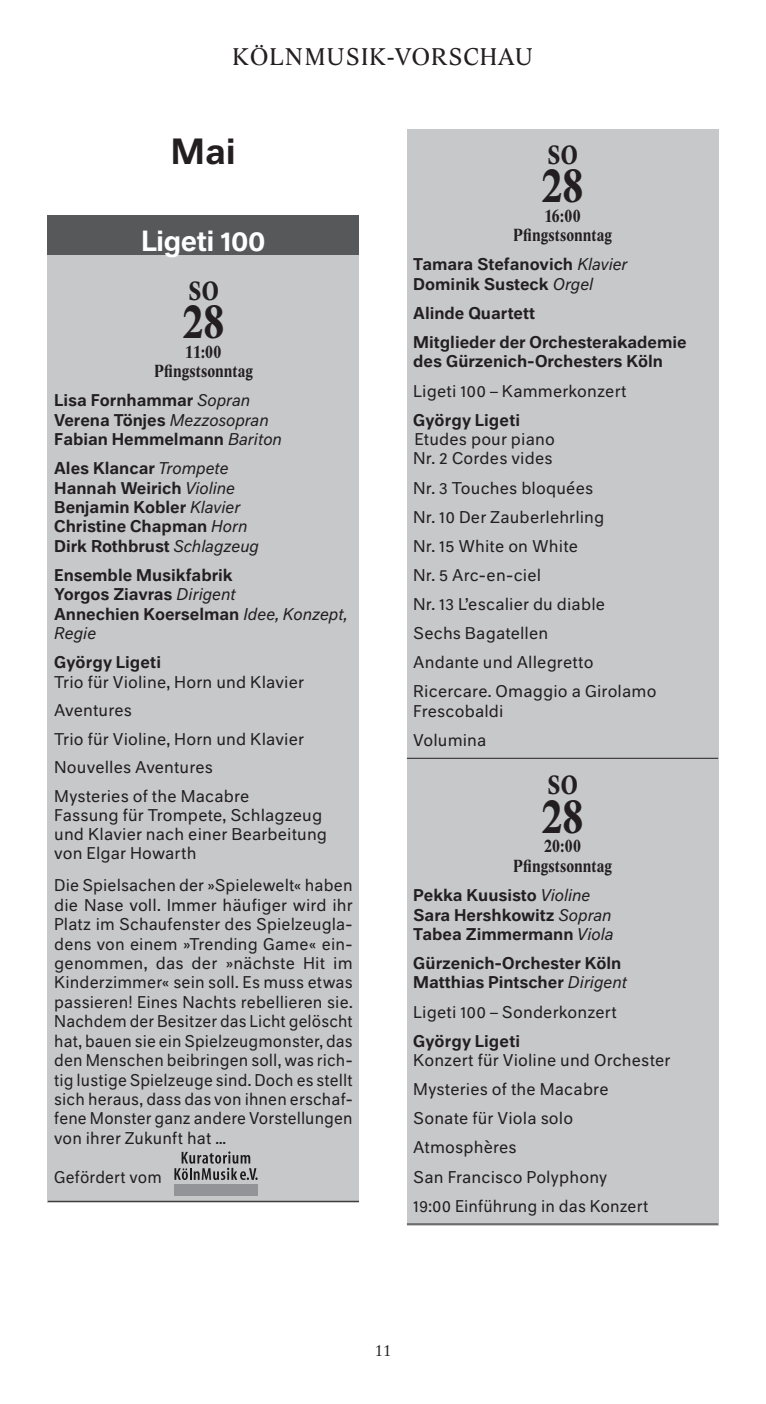
<style>
.page{position:relative;width:766px;height:1404px;background:#fff}
.page>*{position:absolute;margin:0;border:0;box-sizing:border-box;transform-origin:0 0}
.t1{font:700 47.7px "Lido STF Cond";color:#231f20}
.t2{font:500 33.75px "Neutral BP";color:#231f20}
.t3{font:500 27px "Neutral BP";letter-spacing:-.025em;color:#fff}
.t4{font:700 27px "Lido STF Cond";color:#231f20}
.t5{font:24.75px "Lido STF";letter-spacing:.035em;color:#231f20}
.t6{font:700 18px/19.3px "Lido STF Cond";letter-spacing:.015em;color:#231f20;text-align:center}
.t7{font:15.75px/19.3px "Neutral BP";letter-spacing:.01em;color:#231f20}
.t8{font:500 15.75px/19.3px "Neutral BP";color:#231f20}
.t9{font:15.75px "Neutral BP";letter-spacing:.01em;color:#231f20;scale:.96 1}
.t10{font:15.75px "Lido STF";color:#231f20}
.s1{font-weight:400;font-style:italic}
</style>
<div class="page">
<div style="left:48px;top:215px;width:311px;height:59px;background:#57585a"></div>
<div style="left:48px;top:255px;width:311px;height:141px;background:#c7c8ca"></div>
<div style="left:48px;top:378px;width:311px;height:49px;background:#c7c8ca"></div>
<div style="left:48px;top:417px;width:311px;height:48px;background:#c7c8ca"></div>
<div style="left:48px;top:446px;width:311px;height:126px;background:#c7c8ca"></div>
<div style="left:48px;top:572px;width:311px;height:48px;background:#c7c8ca"></div>
<div style="left:48px;top:592px;width:311px;height:67px;background:#c7c8ca"></div>
<div style="left:48px;top:640px;width:311px;height:67px;background:#c7c8ca"></div>
<div style="left:48px;top:688px;width:311px;height:48px;background:#c7c8ca"></div>
<div style="left:48px;top:717px;width:311px;height:47px;background:#c7c8ca"></div>
<div style="left:48px;top:745px;width:311px;height:48px;background:#c7c8ca"></div>
<div style="left:48px;top:774px;width:311px;height:104px;background:#c7c8ca"></div>
<div style="left:48px;top:863px;width:311px;height:300px;background:#c7c8ca"></div>
<div style="left:48px;top:1154px;width:311px;height:48px;background:#c7c8ca"></div>
<hr style="left:48px;top:1200px;width:311px;height:1px;background:#231f20">
<div style="left:174px;top:1150px;width:84px;height:45px;background:linear-gradient(to right,#c7c8ca,#c7c8ca)"></div>
<svg style="left:174px;top:1151px;width:83px;height:28px"></svg>
<div style="left:174px;top:1183px;width:84px;height:12px;background:#929498"></div>
<div style="left:407px;top:129px;width:311px;height:131px;background:#c7c8ca"></div>
<div style="left:407px;top:243px;width:311px;height:48px;background:#c7c8ca"></div>
<div style="left:407px;top:291px;width:311px;height:48px;background:#c7c8ca"></div>
<div style="left:407px;top:320px;width:311px;height:67px;background:#c7c8ca"></div>
<div style="left:407px;top:369px;width:311px;height:47px;background:#c7c8ca"></div>
<div style="left:407px;top:398px;width:311px;height:86px;background:#c7c8ca"></div>
<div style="left:407px;top:466px;width:311px;height:47px;background:#c7c8ca"></div>
<div style="left:407px;top:495px;width:311px;height:47px;background:#c7c8ca"></div>
<div style="left:407px;top:524px;width:311px;height:47px;background:#c7c8ca"></div>
<div style="left:407px;top:553px;width:311px;height:47px;background:#c7c8ca"></div>
<div style="left:407px;top:582px;width:311px;height:48px;background:#c7c8ca"></div>
<div style="left:407px;top:611px;width:311px;height:48px;background:#c7c8ca"></div>
<div style="left:407px;top:640px;width:311px;height:48px;background:#c7c8ca"></div>
<div style="left:407px;top:669px;width:311px;height:67px;background:#c7c8ca"></div>
<div style="left:407px;top:718px;width:311px;height:41px;background:#c7c8ca"></div>
<hr style="left:407px;top:757px;width:311px;height:1px;background:#231f20">
<div style="left:407px;top:759px;width:311px;height:132px;background:#c7c8ca"></div>
<div style="left:407px;top:873px;width:311px;height:48px;background:#c7c8ca"></div>
<div style="left:407px;top:912px;width:311px;height:48px;background:#c7c8ca"></div>
<div style="left:407px;top:960px;width:311px;height:48px;background:#c7c8ca"></div>
<div style="left:407px;top:989px;width:311px;height:48px;background:#c7c8ca"></div>
<div style="left:407px;top:1018px;width:311px;height:67px;background:#c7c8ca"></div>
<div style="left:407px;top:1067px;width:311px;height:47px;background:#c7c8ca"></div>
<div style="left:407px;top:1096px;width:311px;height:48px;background:#c7c8ca"></div>
<div style="left:407px;top:1125px;width:311px;height:48px;background:#c7c8ca"></div>
<div style="left:407px;top:1154px;width:311px;height:48px;background:#c7c8ca"></div>
<div style="left:407px;top:1183px;width:311px;height:41px;background:#c7c8ca"></div>
<hr style="left:407px;top:1223px;width:311px;height:1px;background:#231f20">
<h3 class="t5" style="left:232px;top:44px;width:302px">KÖLNMUSIK-VORSCHAU</h3>
<h2 class="t2" style="left:171px;top:124px;width:67px">Mai</h2>
<h3 class="t3" style="left:141px;top:219px;width:126px">Ligeti 100</h3>
<h3 class="t4" style="left:188px;top:276px;width:32px">SO</h3>
<h1 class="t1" style="left:182px;top:297px;width:44px">28</h1>
<p class="t6" style="left:154px;top:342px;width:100px">11:00<br>Pfingstsonntag</p>
<p class="t8" style="left:54px;top:389px;width:229px">Lisa Fornhammar <span class="s1">Sopran<br></span>Verena Tönjes <span class="s1">Mezzosopran<br></span>Fabian Hemmelmann <span class="s1">Bariton</span></p>
<p class="t8" style="left:54px;top:457px;width:206px">Ales Klancar <span class="s1">Trompete<br></span>Hannah Weirich <span class="s1">Violine<br></span>Benjamin Kobler <span class="s1">Klavier<br></span>Christine Chapman <span class="s1">Horn<br></span>Dirk Rothbrust <span class="s1">Schlagzeug</span></p>
<p class="t8" style="left:54px;top:564px;width:295px">Ensemble Musikfabrik<br>Yorgos Ziavras <span class="s1">Dirigent<br></span>Annechien Koerselman <span class="s1">Idee, Konzept,<br>Regie</span></p>
<p class="t8" style="left:54px;top:651px;width:108px">György Ligeti</p>
<p class="t7" style="left:54px;top:666px;width:251px;line-height:28.6px">Trio für Violine, Horn und Klavier<br>Aventures<br>Trio für Violine, Horn und Klavier<br>Nouvelles Aventures<br>Mysteries of the Macabre</p>
<p class="t7" style="left:54px;top:804px;width:274px">Fassung für Trompete, Schlagzeug und Klavier nach einer Bearbeitung von Elgar Howarth</p>
<p class="t7" style="left:54px;top:874px;width:300px;text-align:justify">Die Spielsachen der »Spielewelt« haben die Nase voll. Immer häufiger wird ihr Platz im Schaufenster des Spielzeugla&shy;dens von einem »Trending Game« ein&shy;genommen, das der »nächste Hit im Kinderzimmer« sein soll. Es muss etwas passieren! Eines Nachts rebellieren sie.<br>Nachdem der Besitzer das Licht gelöscht hat, bauen sie ein Spielzeugmonster, das den Menschen beibringen soll, was rich&shy;tig lustige Spielzeuge sind. Doch es stellt sich heraus, dass das von ihnen erschaf&shy;fene Monster ganz andere Vorstellungen von ihrer Zukunft hat …</p>
<p class="t9" style="left:54px;top:1164px;width:113px">Gefördert vom</p>
<h3 class="t4" style="left:547px;top:140px;width:32px">SO</h3>
<h1 class="t1" style="left:541px;top:161px;width:44px">28</h1>
<p class="t6" style="left:513px;top:206px;width:100px">16:00<br>Pfingstsonntag</p>
<p class="t8" style="left:413px;top:253px;width:216px">Tamara Stefanovich <span class="s1">Klavier<br></span>Dominik Susteck <span class="s1">Orgel</span></p>
<p class="t8" style="left:413px;top:297px;width:275px;line-height:29px">Alinde Quartett<br>Mitglieder der Orchesterakademie</p>
<p class="t8" style="left:413px;top:350px;width:251px">des Gürzenich-Orchesters Köln</p>
<p class="t7" style="left:413px;top:380px;width:215px">Ligeti 100 – Kammerkonzert</p>
<p class="t8" style="left:413px;top:409px;width:108px">György Ligeti</p>
<p class="t7" style="left:413px;top:428px;width:143px">Etudes pour piano<br>Nr. 2 Cordes vides</p>
<p class="t7" style="left:413px;top:472px;width:245px;line-height:29px">Nr. 3 Touches bloquées<br>Nr. 10 Der Zauberlehrling<br>Nr. 15 White on White<br>Nr. 5 Arc-en-ciel<br>Nr. 13 L’escalier du diable<br>Sechs Bagatellen<br>Andante und Allegretto<br>Ricercare. Omaggio a Girolamo</p>
<p class="t7" style="left:413px;top:695px;width:92px;line-height:29px">Frescobaldi<br>Volumina</p>
<h3 class="t4" style="left:547px;top:771px;width:32px">SO</h3>
<h1 class="t1" style="left:541px;top:792px;width:44px">28</h1>
<p class="t6" style="left:513px;top:837px;width:100px">20:00<br>Pfingstsonntag</p>
<p class="t8" style="left:413px;top:884px;width:202px">Pekka Kuusisto <span class="s1">Violine<br></span>Sara Hershkowitz <span class="s1">Sopran<br></span>Tabea Zimmermann <span class="s1">Viola</span></p>
<p class="t8" style="left:413px;top:952px;width:215px">Gürzenich-Orchester Köln<br>Matthias Pintscher <span class="s1">Dirigent</span></p>
<p class="t7" style="left:413px;top:1000px;width:205px">Ligeti 100 – Sonderkonzert</p>
<p class="t8" style="left:413px;top:1029px;width:108px">György Ligeti</p>
<p class="t7" style="left:413px;top:1044px;width:258px;line-height:29px">Konzert für Violine und Orchester<br>Mysteries of the Macabre<br>Sonate für Viola solo<br>Atmosphères<br>San Francisco Polyphony<br>19:00 Einführung in das Konzert</p>
<p class="t10" style="left:375px;top:1342px;width:18px">11</p>
</div>
